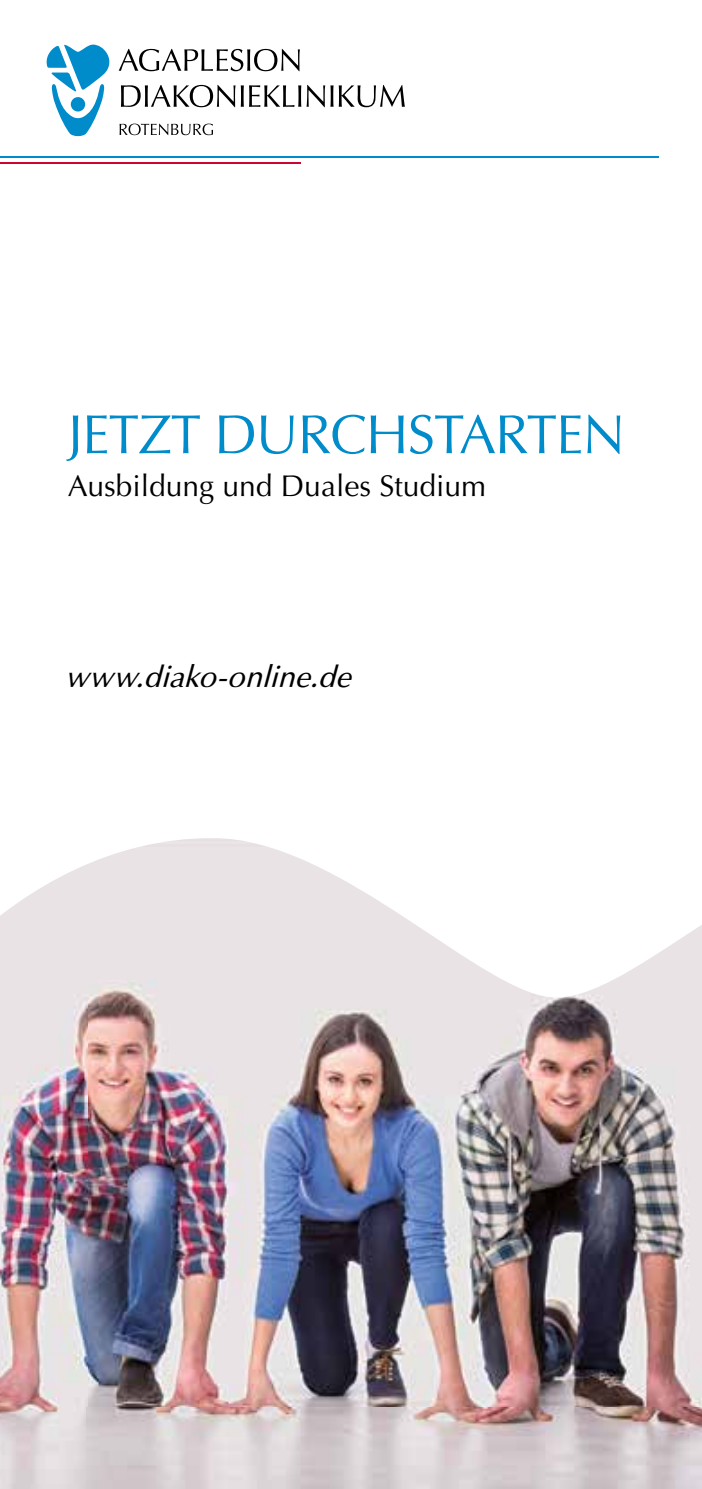
<style>
.page{position:relative;width:702px;height:1489px;background:#fff}
.page>*{position:absolute;margin:0;border:0;box-sizing:border-box;transform-origin:0 0}
.t1{font:55px "Optima";letter-spacing:-.02em;color:#008bcb}
.t2{font:30px "Optima";color:#000}
.t3{font:italic 30px "Optima";letter-spacing:.005em;color:#000}
</style>
<div class="page">
<img style="left:88px;top:997px;width:614px;height:491px">
<img style="left:0;top:997px;width:88px;height:491px">
<hr style="left:0;top:162px;width:300px;height:2px;background:#ca0733">
<hr style="left:0;top:157px;width:659px;height:1px;background:#008bcb">
<svg style="left:47px;top:45px;width:63px;height:91px"></svg>
<svg style="left:119px;top:49px;width:181px;height:22px"></svg>
<svg style="left:121px;top:85px;width:284px;height:22px"></svg>
<svg style="left:120px;top:124px;width:93px;height:11px"></svg>
<svg style="left:0;top:838px;width:702px;height:159px;fill:#e9e3e5"></svg>
<h1 class="t1" style="left:68px;top:402px;width:558px">JETZT DURCHSTARTEN</h1>
<p class="t2" style="left:68px;top:468px;width:420px">Ausbildung und Duales Studium</p>
<p class="t3" style="left:65px;top:658px;width:286px">www.diako-online.de</p>
</div>
